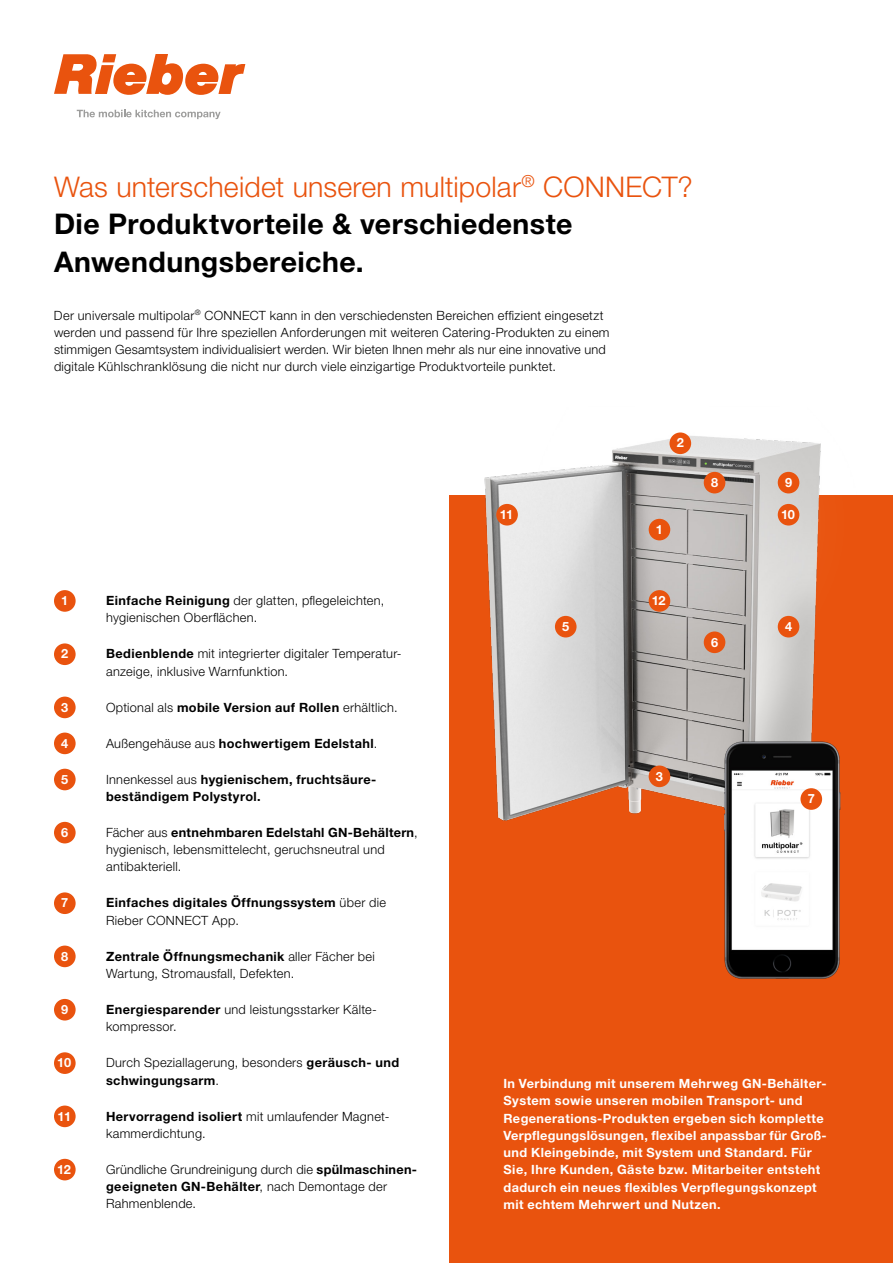
<style>
.page{position:relative;width:893px;height:1263px;background:#fff}
.page>*{position:absolute;margin:0;border:0;box-sizing:border-box;transform-origin:0 0}
.t1{font:700 28.5px/37.5px "Helvetica Neue LT Std";letter-spacing:.015em;color:#000}
.t2{font:300 12.75px/17.2px "Helvetica Neue LT Std";letter-spacing:.02em;color:#000}
.t3{font:700 12.75px/17.2px "Helvetica Neue LT Std";letter-spacing:.03em;color:#fff}
.t4{font:700 12.75px/17.2px "Helvetica Neue LT Std";letter-spacing:.03em;color:#000}
.s1{font-weight:300;color:#e9530e}
.s2{font-weight:700}
.s3{font-weight:300}
</style>
<div class="page">
<svg style="left:77px;top:110px;width:144px;height:9px"></svg>
<svg style="left:54px;top:54px;width:191px;height:41px"></svg>
<div style="left:450px;top:495px;width:443px;height:768px;background:#e9530e"></div>
<img style="left:449px;top:432px;width:372px;height:443px">
<div style="left:54px;top:1159px;width:22px;height:21px;background:#e9530e;border-radius:50%"></div>
<div style="left:649px;top:590px;width:21px;height:22px;background:#e9530e;border-radius:50%"></div>
<div style="left:54px;top:1105px;width:22px;height:22px;background:#e9530e;border-radius:50%"></div>
<div style="left:496px;top:504px;width:22px;height:21px;background:#e9530e;border-radius:50%"></div>
<div style="left:54px;top:1052px;width:22px;height:22px;background:#e9530e;border-radius:50%"></div>
<div style="left:778px;top:504px;width:21px;height:21px;background:#e9530e;border-radius:50%"></div>
<div style="left:54px;top:999px;width:22px;height:21px;background:#e9530e;border-radius:50%"></div>
<div style="left:778px;top:472px;width:21px;height:21px;background:#e9530e;border-radius:50%"></div>
<div style="left:54px;top:945px;width:22px;height:22px;background:#e9530e;border-radius:50%"></div>
<div style="left:704px;top:472px;width:21px;height:21px;background:#e9530e;border-radius:50%"></div>
<div style="left:54px;top:892px;width:22px;height:22px;background:#e9530e;border-radius:50%"></div>
<div style="left:54px;top:822px;width:22px;height:21px;background:#e9530e;border-radius:50%"></div>
<div style="left:704px;top:631px;width:21px;height:22px;background:#e9530e;border-radius:50%"></div>
<div style="left:54px;top:769px;width:22px;height:21px;background:#e9530e;border-radius:50%"></div>
<div style="left:555px;top:616px;width:21px;height:21px;background:#e9530e;border-radius:50%"></div>
<div style="left:54px;top:732px;width:22px;height:22px;background:#e9530e;border-radius:50%"></div>
<div style="left:54px;top:697px;width:22px;height:21px;background:#e9530e;border-radius:50%"></div>
<div style="left:54px;top:643px;width:22px;height:22px;background:#e9530e;border-radius:50%"></div>
<div style="left:54px;top:590px;width:22px;height:22px;background:#e9530e;border-radius:50%"></div>
<div style="left:649px;top:519px;width:21px;height:21px;background:#e9530e;border-radius:50%"></div>
<div style="left:669px;top:432px;width:22px;height:22px;background:#e9530e;border-radius:50%"></div>
<div style="left:778px;top:616px;width:21px;height:21px;background:#e9530e;border-radius:50%"></div>
<img style="left:633px;top:674px;width:208px;height:305px">
<div style="left:800px;top:788px;width:22px;height:22px;background:#e9530e;border-radius:50%"></div>
<svg style="left:748px;top:869px;width:69px;height:61px;background:#f9f9f9"></svg>
<h1 class="t1" style="left:54px;top:167px;width:640px"><span class="s1">Was unterscheidet unseren multipolar</span><sup>®</sup> <span class="s1">CONNECT?<br></span>Die Produktvorteile &amp; verschiedenste<br>Anwendungsbereiche.</h1>
<p class="t2" style="left:54px;top:306px;width:557px">Der universale multipolar<sup>®</sup> CONNECT kann in den verschiedensten Bereichen effizient eingesetzt werden und passend für Ihre speziellen Anforderungen mit weiteren Catering-Produkten zu einem stimmigen Gesamtsystem individualisiert werden. Wir bieten Ihnen mehr als nur eine innovative und digitale Kühlschranklösung die nicht nur durch viele einzigartige Produktvorteile punktet.</p>
<p class="t3" style="left:500px;top:505px;width:15px">11</p>
<p class="t3" style="left:677px;top:434px;width:9px">2</p>
<p class="t3" style="left:656px;top:520px;width:9px">1</p>
<p class="t3" style="left:711px;top:473px;width:9px">8</p>
<p class="t3" style="left:785px;top:473px;width:9px">9</p>
<p class="t3" style="left:781px;top:505px;width:15px">10</p>
<p class="t3" style="left:61px;top:592px;width:9px">1</p>
<p class="t3" style="left:61px;top:645px;width:9px">2</p>
<p class="t3" style="left:61px;top:698px;width:9px">3</p>
<p class="t3" style="left:61px;top:734px;width:9px">4</p>
<p class="t3" style="left:61px;top:770px;width:9px">5</p>
<p class="t3" style="left:61px;top:823px;width:9px">6</p>
<p class="t3" style="left:61px;top:894px;width:9px">7</p>
<p class="t3" style="left:61px;top:947px;width:9px">8</p>
<p class="t3" style="left:61px;top:1000px;width:9px">9</p>
<p class="t3" style="left:57px;top:1054px;width:15px">10</p>
<p class="t3" style="left:58px;top:1107px;width:15px">11</p>
<p class="t3" style="left:57px;top:1160px;width:15px">12</p>
<p class="t2" style="left:106px;top:592px;width:280px"><span class="s2">Einfache Reinigung</span> der glatten, pflegeleichten, hygienischen Oberflächen.</p>
<p class="t2" style="left:106px;top:645px;width:297px"><span class="s2">Bedienblende</span> mit integrierter digitaler Temperatur&shy;anzeige, inklusive Warnfunktion.</p>
<p class="t2" style="left:106px;top:698px;width:293px">Optional als <span class="s2">mobile Version auf Rollen</span> erhältlich.</p>
<p class="t4" style="left:106px;top:734px;width:273px"><span class="s3">Außengehäuse aus</span> hochwertigem Edelstahl<span class="s3">.</span></p>
<p class="t4" style="left:106px;top:770px;width:272px"><span class="s3">Innenkessel aus</span> hygienischem, fruchtsäure&shy;beständigem Polystyrol.</p>
<p class="t2" style="left:106px;top:823px;width:313px">Fächer aus <span class="s2">entnehmbaren Edelstahl GN-Behältern</span>, hygienisch, lebensmittelecht, geruchsneutral und antibakteriell.</p>
<p class="t4" style="left:106px;top:894px;width:281px">Einfaches digitales Öffnungssystem <span class="s3">über die<br>Rieber CONNECT App.</span></p>
<p class="t2" style="left:106px;top:947px;width:270px"><span class="s2">Zentrale Öffnungsmechanik</span> aller Fächer bei<br>Wartung, Stromausfall, Defekten.</p>
<p class="t2" style="left:106px;top:1000px;width:272px"><span class="s2">Energiesparender</span> und leistungsstarker Kälte&shy;kompressor.</p>
<p class="t2" style="left:106px;top:1054px;width:295px">Durch Speziallagerung, besonders <span class="s2">geräusch- und schwingungsarm</span>.</p>
<p class="t2" style="left:106px;top:1107px;width:285px"><span class="s2">Hervorragend isoliert</span> mit umlaufender Magnet&shy;kammerdichtung.</p>
<p class="t2" style="left:106px;top:1160px;width:312px">Gründliche Grundreinigung durch die <span class="s2">spülmaschinen&shy;geeigneten GN-Behälter</span>, nach Demontage der<br>Rahmenblende.</p>
<p class="t3" style="left:562px;top:617px;width:9px">5</p>
<p class="t3" style="left:652px;top:592px;width:15px">12</p>
<p class="t3" style="left:711px;top:633px;width:9px">6</p>
<p class="t3" style="left:656px;top:767px;width:9px">3</p>
<p class="t3" style="left:785px;top:617px;width:9px">4</p>
<p class="t3" style="left:808px;top:790px;width:9px">7</p>
<p class="t3" style="left:503px;top:1075px;width:325px">In Verbindung mit unserem Mehrweg GN-Behälter-System sowie unseren mobilen Transport- und Regenerations-Produkten ergeben sich komplette Verpflegungslösungen, flexibel anpassbar für Groß&shy;und Kleingebinde, mit System und Standard. Für Sie, Ihre Kunden, Gäste bzw. Mitarbeiter entsteht dadurch ein neues flexibles Verpflegungskonzept mit echtem Mehrwert und Nutzen.</p>
</div>
